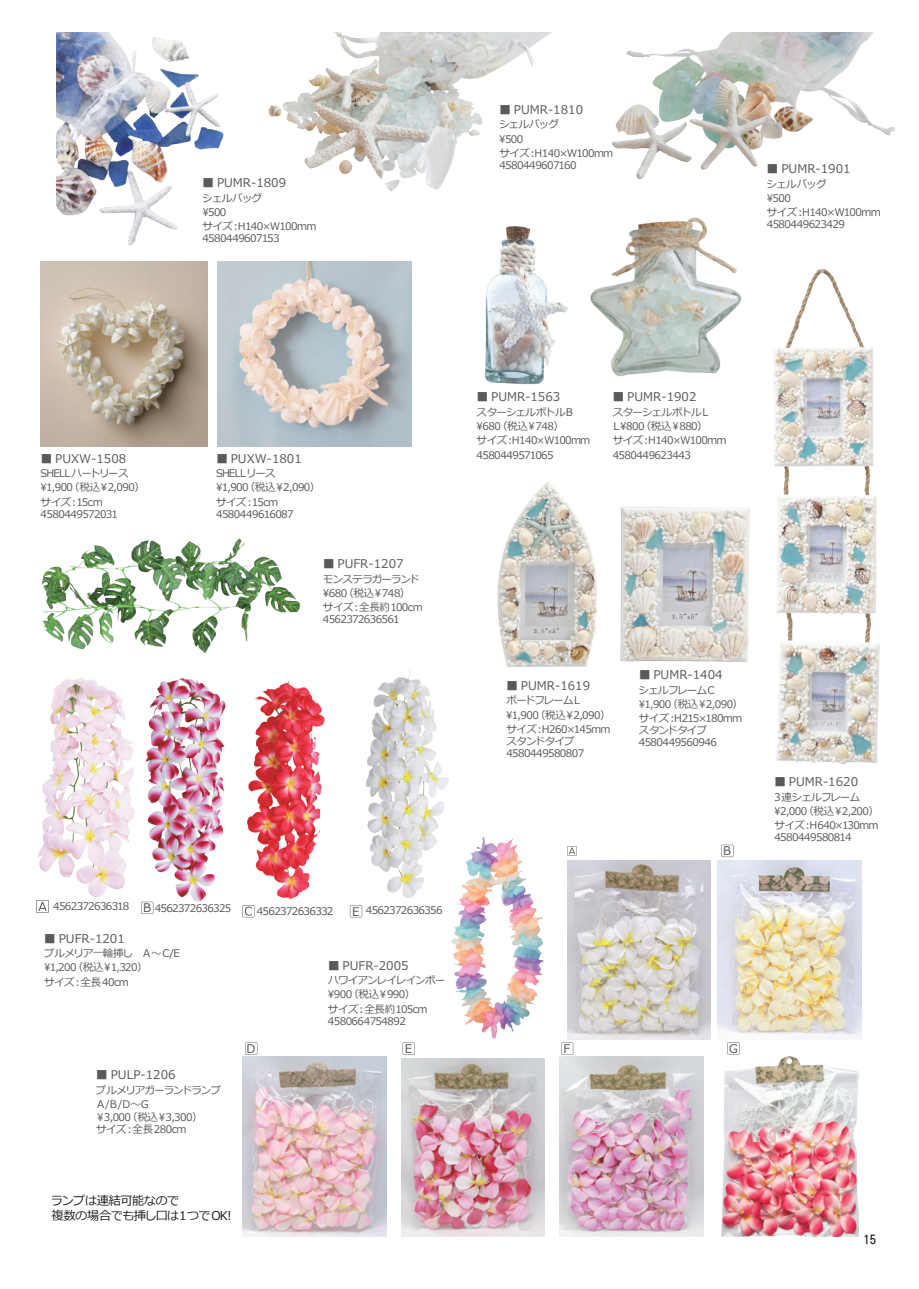
<style>
.page{position:relative;width:919px;height:1289px;background:#fff}
.page>*{position:absolute;margin:0;border:0;box-sizing:border-box;transform-origin:0 0}
.t1{font:12.15px/15.8px "Meiryo";letter-spacing:-.045em;color:#231f20}
.t2{font:12px "Meiryo";color:#585a5c}
.t3{font:12px "HGS Gothic E";color:#231f20}
.t4{font:11.85px "Meiryo";color:#57585a}
.t5{font:10.5px/14.2px "Meiryo";letter-spacing:-.06em;color:#585a5c}
.t6{font:10.5px "Meiryo";letter-spacing:-.065em;color:#57585a}
.s1{font-family:"Hira Maru Pro N W4 90 ms RKSJ H";font-size:11.4px}
</style>
<div class="page">
<img style="left:612px;top:33px;width:282px;height:146px">
<img style="left:268px;top:33px;width:283px;height:159px">
<img style="left:56px;top:33px;width:168px;height:212px">
<img style="left:559px;top:1056px;width:144px;height:180px">
<img style="left:717px;top:860px;width:144px;height:179px">
<img style="left:243px;top:1056px;width:143px;height:180px">
<img style="left:567px;top:860px;width:143px;height:179px">
<img style="left:721px;top:1056px;width:137px;height:180px">
<img style="left:401px;top:1058px;width:144px;height:178px">
<img style="left:451px;top:837px;width:93px;height:202px">
<img style="left:41px;top:538px;width:259px;height:115px">
<img style="left:146px;top:678px;width:80px;height:226px">
<img style="left:366px;top:670px;width:89px;height:232px">
<img style="left:247px;top:680px;width:78px;height:219px">
<img style="left:37px;top:678px;width:98px;height:220px">
<img style="left:634px;top:217px;width:107px;height:157px">
<img style="left:217px;top:262px;width:195px;height:184px">
<img style="left:773px;top:269px;width:107px;height:495px">
<img style="left:620px;top:507px;width:130px;height:155px">
<img style="left:497px;top:481px;width:100px;height:186px">
<img style="left:410px;top:226px;width:224px;height:203px">
<img style="left:41px;top:262px;width:166px;height:184px">
<svg style="left:567px;top:846px;width:9px;height:9px"></svg>
<svg style="left:721px;top:844px;width:12px;height:13px"></svg>
<svg style="left:242px;top:905px;width:12px;height:12px"></svg>
<svg style="left:245px;top:1042px;width:12px;height:12px"></svg>
<svg style="left:402px;top:1042px;width:13px;height:12px"></svg>
<svg style="left:561px;top:1042px;width:12px;height:12px"></svg>
<svg style="left:727px;top:1042px;width:12px;height:12px"></svg>
<svg style="left:36px;top:900px;width:13px;height:12px"></svg>
<svg style="left:141px;top:901px;width:12px;height:13px"></svg>
<svg style="left:350px;top:905px;width:12px;height:12px"></svg>
<p class="t2" style="left:202px;top:175px;width:85px"><span class="s1">■</span> PUMR-1809</p>
<p class="t5" style="left:202px;top:191px;width:116px">シェルバッグ<br>¥500<br>サイズ︓Ｈ140×W100ｍm</p>
<p class="t5" style="left:202px;top:232px;width:79px">4580449607153</p>
<p class="t2" style="left:499px;top:101px;width:85px"><span class="s1">■</span> PUMR-1810</p>
<p class="t5" style="left:499px;top:118px;width:116px">シェルバッグ<br>¥500<br>サイズ︓Ｈ140×W100ｍm</p>
<p class="t5" style="left:499px;top:159px;width:79px">4580449607160</p>
<p class="t2" style="left:767px;top:160px;width:85px"><span class="s1">■</span> PUMR-1901</p>
<p class="t5" style="left:766px;top:177px;width:116px">シェルバッグ<br>¥500<br>サイズ︓Ｈ140×W100ｍm</p>
<p class="t5" style="left:766px;top:218px;width:80px">4580449623429</p>
<p class="t2" style="left:41px;top:450px;width:87px"><span class="s1">■</span> PUXW-1508</p>
<p class="t5" style="left:40px;top:466px;width:106px">SHELL ハートリース¥1,900（税込￥2,090）サイズ︓15cm</p>
<p class="t5" style="left:41px;top:507px;width:79px">4580449572031</p>
<p class="t2" style="left:216px;top:450px;width:87px"><span class="s1">■</span> PUXW-1801</p>
<p class="t5" style="left:216px;top:466px;width:106px">SHELLリース<br>¥1,900（税込￥2,090）サイズ︓15cm</p>
<p class="t5" style="left:216px;top:507px;width:79px">4580449616087</p>
<p class="t2" style="left:323px;top:555px;width:82px"><span class="s1">■</span> PUFR-1207</p>
<p class="t5" style="left:323px;top:572px;width:101px">モンステラガーランド¥680（税込￥748）サイズ︓全長約100cm</p>
<p class="t5" style="left:323px;top:613px;width:78px">4562372636561</p>
<p class="t2" style="left:476px;top:389px;width:85px"><span class="s1">■</span> PUMR-1563</p>
<p class="t5" style="left:476px;top:405px;width:115px">スターシェルボトルＢ¥680（税込￥748）<br>サイズ︓Ｈ140×Ｗ100mm<br>4580449571065</p>
<p class="t2" style="left:612px;top:389px;width:85px"><span class="s1">■</span> PUMR-1902</p>
<p class="t5" style="left:611px;top:405px;width:117px">スターシェルボトルＬ<br>Ｌ¥800（税込￥880）<br>サイズ︓Ｈ140×Ｗ100mm<br>4580449623443</p>
<p class="t2" style="left:506px;top:677px;width:85px"><span class="s1">■</span> PUMR-1619</p>
<p class="t5" style="left:506px;top:694px;width:106px">ボードフレームＬ¥1,900（税込￥2,090）サイズ︓Ｈ260×145mm</p>
<p class="t5" style="left:506px;top:735px;width:79px;line-height:12px">スタンドタイプ<br>4580449580807</p>
<p class="t2" style="left:639px;top:666px;width:85px"><span class="s1">■</span> PUMR-1404</p>
<p class="t5" style="left:638px;top:683px;width:106px">シェルフレームＣ¥1,900（税込￥2,090）サイズ︓Ｈ215×180mm</p>
<p class="t5" style="left:638px;top:725px;width:80px;line-height:12px">スタンドタイプ<br>4580449560946</p>
<p class="t6" style="left:53px;top:899px;width:78px">4562372636318</p>
<p class="t6" style="left:155px;top:901px;width:78px">4562372636325</p>
<p class="t6" style="left:257px;top:903px;width:78px">4562372636332</p>
<p class="t6" style="left:366px;top:902px;width:78px">4562372636356</p>
<p class="t4" style="left:143px;top:899px;width:10px">B</p>
<p class="t4" style="left:352px;top:903px;width:9px">E</p>
<p class="t2" style="left:44px;top:930px;width:82px"><span class="s1">■</span> PUFR-1201</p>
<p class="t5" style="left:44px;top:946px;width:137px">プルメリア一輪挿し　A～C/E ¥1,200（税込￥1,320）<br>サイズ︓全長40cm</p>
<p class="t2" style="left:328px;top:957px;width:82px"><span class="s1">■</span> PUFR-2005</p>
<p class="t5" style="left:328px;top:973px;width:119px">ハワイアンレイレインボー¥900（税込￥990）<br>サイズ︓全長約105cm</p>
<p class="t5" style="left:328px;top:1014px;width:79px">4580664754892</p>
<p class="t4" style="left:723px;top:842px;width:10px">B</p>
<p class="t2" style="left:774px;top:773px;width:85px"><span class="s1">■</span> PUMR-1620</p>
<p class="t5" style="left:774px;top:790px;width:106px">3連シェルフレーム¥2,000（税込￥2,200）サイズ︓Ｈ640×130mm</p>
<p class="t5" style="left:774px;top:831px;width:79px">4580449580814</p>
<p class="t2" style="left:96px;top:1066px;width:81px"><span class="s1">■</span> PULP-1206</p>
<p class="t5" style="left:95px;top:1083px;width:128px">プルメリアガーランドランプ<br>Ａ/Ｂ/Ｄ～Ｇ<br>￥3,000（税込￥3,300）</p>
<p class="t5" style="left:96px;top:1122px;width:92px">サイズ︓全長280cm</p>
<p class="t4" style="left:247px;top:1040px;width:10px">D</p>
<p class="t4" style="left:405px;top:1040px;width:9px">E</p>
<p class="t4" style="left:563px;top:1040px;width:8px">F</p>
<p class="t4" style="left:729px;top:1040px;width:10px">G</p>
<p class="t1" style="left:51px;top:1192px;width:182px">ランプは連結可能なので<br>複数の場合でも挿し口は１つでOK!</p>
<p class="t3" style="left:863px;top:1233px;width:15px">15</p>
</div>
